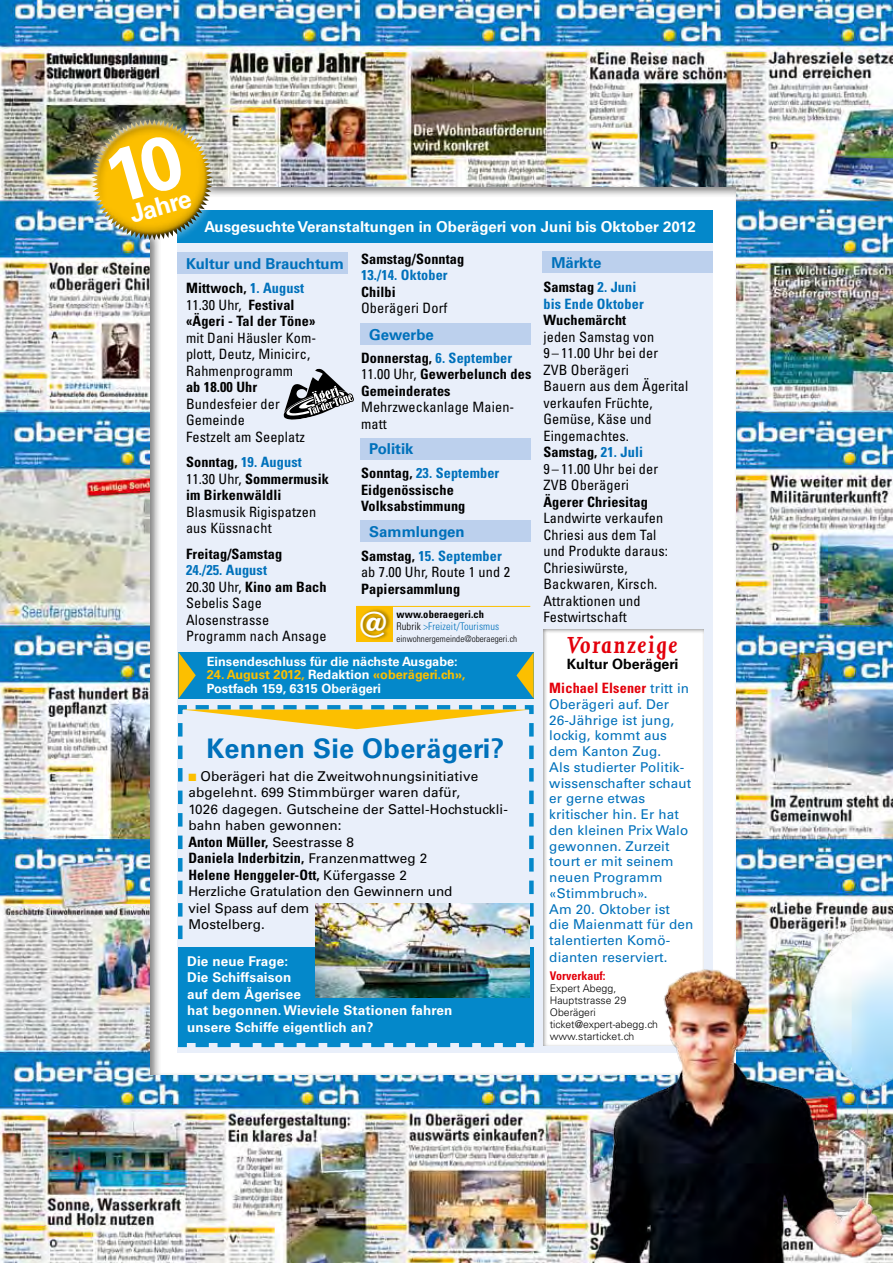
<style>
.page{position:relative;width:893px;height:1263px;background:#fff}
.page>*{position:absolute;margin:0;border:0;box-sizing:border-box;transform-origin:0 0}
.t1{font:700 34.5px "Univers LT";color:#fff}
.t2{font:700 27px "Univers LT";letter-spacing:.01em;color:#0071bb}
.t3{font:italic 700 26.85px "Joanna";letter-spacing:.07em;color:#e3000b}
.t4{font:700 25.05px "Univers LT";color:#fff}
.t5{font:700 15px "Univers LT";color:#fff}
.t6{font:700 15px "Univers LT";color:#0071bb}
.t7{font:condensed 14.25px/16.5px "Univers LT";letter-spacing:.01em;color:#000}
.t8{font:700 condensed 14.25px/16.5px "Univers LT";letter-spacing:.01em;color:#000}
.t9{font:700 14.25px/24px "Univers LT";color:#000;text-align:center}
.t10{font:13.5px/15.8px "Univers LT";letter-spacing:.01em;color:#0071bb}
.t11{font:13.5px/16.5px "Univers LT";letter-spacing:.01em;color:#000}
.t12{font:700 13.5px/16.5px "Univers LT";letter-spacing:.01em;color:#fff}
.t13{font:700 12.75px/13.5px "Univers LT";color:#fff}
.t14{font:700 condensed 12px "Univers LT";color:#e3000b}
.t15{font:300 10.5px/12px "Univers LT";color:#000}
.t16{font:300 condensed 10.5px/12px "Univers LT";letter-spacing:.01em;color:#0071bb}
.t17{font:300 condensed 9px "Univers LT";letter-spacing:.01em;color:#000}
.s1{color:#0071bb}
.s2{font-weight:400}
.s3{font-weight:700}
.s4{font-weight:700;color:#0071bb}
.s5{font-weight:700;color:#000}
.s6{color:#000}
.s7{color:#fcbf00}
.s8{font-stretch:condensed;color:#e3000b}
.s9{font-weight:400;font-size:13.5px;color:#0071bb}
.s10{font-weight:400;font-stretch:normal;font-size:13.5px}
</style>
<div class="page">
<img style="left:0;top:0;width:893px;height:1263px">
<div style="left:150px;top:185px;width:588px;height:890px;background:#000;opacity:.5"></div>
<div style="left:178px;top:242px;width:535px;height:811px;background:#e9effa"></div>
<div style="left:178px;top:210px;width:535px;height:32px;background:#0488ca"></div>
<div style="left:178px;top:252px;width:170px;height:21px;background:#bcd0ed"></div>
<div style="left:543px;top:251px;width:170px;height:21px;background:#bcd0ed"></div>
<div style="left:361px;top:323px;width:170px;height:21px;background:#bcd0ed"></div>
<div style="left:361px;top:438px;width:170px;height:21px;background:#bcd0ed"></div>
<div style="left:361px;top:520px;width:170px;height:21px;background:#bcd0ed"></div>
<div style="left:357px;top:606px;width:36px;height:36px;background:#fcbf00"></div>
<hr style="left:357px;top:606px;width:173px;height:1px;background:#fcbf00">
<div style="left:359px;top:608px;width:32px;height:33px;background:#000;opacity:.5"></div>
<svg style="left:283px;top:368px;width:71px;height:52px"></svg>
<div style="left:179px;top:652px;width:355px;height:46px;background:#0488ca"></div>
<svg style="left:179px;top:653px;width:17px;height:45px"></svg>
<svg style="left:516px;top:652px;width:18px;height:46px"></svg>
<svg style="left:176px;top:703px;width:358px;height:346px"></svg>
<svg style="left:178px;top:705px;width:356px;height:242px"></svg>
<div style="left:178px;top:947px;width:356px;height:96px;background:#0488ca"></div>
<div style="left:541px;top:627px;width:164px;height:420px;background:#fff"></div>
<img style="left:577px;top:889px;width:316px;height:374px">
<div style="left:83px;top:111px;width:138px;height:138px;background:#fff;opacity:.75"></div>
<div style="left:91px;top:124px;width:124px;height:118px;background:#000;opacity:.75"></div>
<img style="left:316px;top:903px;width:213px;height:94px">
<img style="left:91px;top:119px;width:122px;height:121px">
<p class="t4" style="left:126px;top:201px;width:64px;rotate:-16deg">Jahre</p>
<p class="t5" style="left:204px;top:218px;width:493px">Ausgesuchte Veranstaltungen in Oberägeri von Juni bis Oktober 2012</p>
<p class="t8" style="left:361px;top:250px;width:105px">Samstag/Sonntag<br><span class="s1">13./14. Oktober<br></span>Chilbi<br><span class="s2">Oberägeri Dorf</span></p>
<p class="t8" style="left:361px;top:349px;width:172px">Donnerstag, <span class="s1">6. September<br></span><span class="s2">11.00 Uhr,</span> Gewerbelunch des<br>Gemeinderates<br><span class="s2">Mehrzweckanlage Maien&shy;matt</span></p>
<p class="t8" style="left:361px;top:465px;width:140px">Sonntag, <span class="s1">23. September<br></span>Eidgenössische<br>Volksabstimmung</p>
<p class="t8" style="left:361px;top:547px;width:150px">Samstag, <span class="s1">15. September </span><span class="s2">ab 7.00 Uhr, Route 1 und 2<br></span>Papiersammlung</p>
<p class="t6" style="left:186px;top:255px;width:159px">Kultur und Brauchtum</p>
<p class="t6" style="left:551px;top:254px;width:51px">Märkte</p>
<p class="t7" style="left:543px;top:279px;width:146px"><span class="s3">Samstag</span> <span class="s4">2. Juni<br>bis Ende Oktober<br></span><span class="s3">Wuchemärcht<br></span>jeden Samstag von<br>9 – 11.00 Uhr bei der<br>ZVB Oberägeri<br>Bauern aus dem Ägerital verkaufen Früchte,<br>Gemüse, Käse und<br>Eingemachtes.<br><span class="s3">Samstag,</span> <span class="s4">21. Juli<br></span>9 – 11.00 Uhr bei der<br>ZVB Oberägeri<br><span class="s3">Ägerer Chriesitag<br></span>Landwirte verkaufen<br>Chriesi aus dem Tal<br>und Produkte daraus:<br>Chriesiwürste,<br>Backwaren, Kirsch.<br>Attraktionen und<br>Festwirtschaft</p>
<p class="t7" style="left:186px;top:280px;width:132px"><span class="s3">Mittwoch,</span> <span class="s4">1. August<br></span>11.30 Uhr, <span class="s3">Festival «Ägeri - Tal der Töne» </span>mit Dani Häusler Kom&shy;plott, Deutz, Minicirc,<br>Rahmenprogramm<br><span class="s3">ab 18.00 Uhr<br></span>Bundesfeier der<br>Gemeinde<br>Festzelt am Seeplatz</p>
<p class="t7" style="left:186px;top:454px;width:144px"><span class="s3">Sonntag,</span> <span class="s4">19. August<br></span>11.30 Uhr, <span class="s3">Sommermusik im Birkenwäldli<br></span>Blasmusik Rigispatzen aus Küssnacht</p>
<p class="t7" style="left:186px;top:545px;width:142px"><span class="s3">Freitag/Samstag<br></span><span class="s4">24./25. August<br></span>20.30 Uhr, <span class="s3">Kino am Bach<br></span>Sebelis Sage<br>Alosenstrasse<br>Programm nach Ansage</p>
<p class="t6" style="left:369px;top:326px;width:66px">Gewerbe</p>
<p class="t6" style="left:369px;top:440px;width:46px">Politik</p>
<p class="t6" style="left:369px;top:523px;width:97px">Sammlungen</p>
<p class="t1" style="left:357px;top:604px;width:35px">@</p>
<p class="t16" style="left:396px;top:608px;width:104px"><span class="s5">www.oberaegeri.ch<br></span><span class="s6">Rubrik</span> &gt;Freizeit/Tourismus</p>
<p class="t17" style="left:396px;top:633px;width:122px">einwohnergemeinde@oberaegeri.ch</p>
<p class="t13" style="left:207px;top:655px;width:252px">Einsendeschluss für die nächste Ausgabe:</p>
<p class="t13" style="left:207px;top:668px;width:260px"><span class="s7">24. August 2012,</span> Redaktion <span class="s7">«oberägeri.ch»,<br></span>Postfach 159, 6315 Oberägeri</p>
<p class="t3" style="left:567px;top:631px;width:112px">Voranzeige</p>
<p class="t9" style="left:549px;top:652px;width:141px">Kultur Oberägeri<br><span class="s8">Michael Elsener</span> <span class="s9">tritt in</span></p>
<p class="t10" style="left:549px;top:696px;width:146px">Oberägeri auf. Der<br>26-Jährige ist jung, lockig, kommt aus dem Kanton Zug.<br>Als studierter Politik&shy;wissenschafter schaut er gerne etwas kritischer hin. Er hat den kleinen Prix Walo gewonnen. Zurzeit tourt er mit seinem neuen Programm «Stimmbruch».<br>Am 20. Oktober ist<br>die Maienmatt für den talentierten Komö&shy;dianten reserviert.</p>
<p class="t14" style="left:550px;top:969px;width:57px">Vorverkauf:</p>
<p class="t15" style="left:550px;top:983px;width:110px">Expert Abegg,<br>Hauptstrasse 29<br>Oberägeri ticket@expert-abegg.ch www.starticket.ch</p>
<p class="t2" style="left:207px;top:732px;width:299px">Kennen Sie Oberägeri?</p>
<p class="t11" style="left:188px;top:768px;width:321px"><span class="s7">■</span> Oberägeri hat die Zweitwohnungsinitiative abgelehnt. 699 Stimmbürger waren dafür,<br>1026 dagegen. Gutscheine der Sattel-Hochstuckli&shy;bahn haben gewonnen:</p>
<p class="t8" style="left:188px;top:833px;width:240px">Anton Müller, <span class="s10">Seestrasse 8<br></span>Daniela Inderbitzin, <span class="s10">Franzenmattweg 2<br></span>Helene Henggeler-Ott, <span class="s10">Küfergasse 2</span></p>
<p class="t11" style="left:188px;top:883px;width:266px">Herzliche Gratulation den Gewinnern und viel Spass auf dem<br>Mostelberg.</p>
<p class="t12" style="left:187px;top:953px;width:267px">Die neue Frage:<br>Die Schiffsaison<br>auf dem Ägerisee<br>hat begonnen. Wieviele Stationen fahren unsere Schiffe eigentlich an?</p>
</div>
